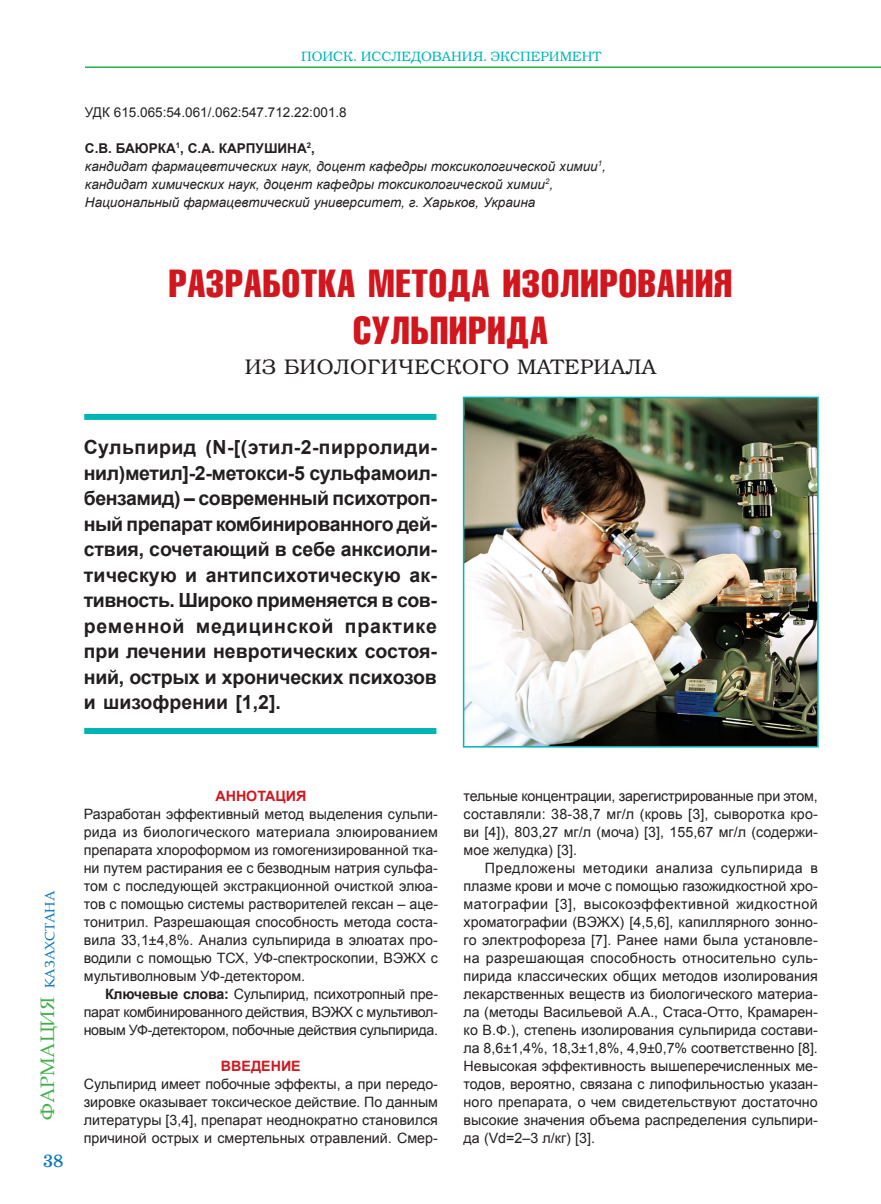
<style>
.page{position:relative;width:881px;height:1204px;background:#fff}
.page>*{position:absolute;margin:0;border:0;box-sizing:border-box;transform-origin:0 0}
.t1{font:39px/46.8px "K Compressed";letter-spacing:.01em;color:#d2161e}
.t2{font:21px "K Bookman";letter-spacing:.025em;color:#231f20}
.t3{font:700 19.5px/25.5px "Arial";letter-spacing:-.01em;color:#231f20;text-align:justify}
.t4{font:18px "DS School";color:#0072bc}
.t5{font:14.25px/18px "Arial";color:#231f20;text-align:justify}
.t6{font:700 14.25px "Arial";color:#d2161e}
.t7{font:italic 13.5px/18px "Arial";color:#231f20}
.t8{font:13.5px "Arial";color:#231f20}
.t9{font:13.5px "K Bookman";color:#00b6b5}
.t10{font:13.5px "Book Antiqua";color:#0072bc}
.s1{font-weight:700;font-style:normal}
.s2{font-size:19.5px;color:#40ae49}
.s3{font-weight:700}
</style>
<div class="page">
<hr style="left:85px;top:66px;width:795px;height:2px;background:#23b24b">
<img style="left:465px;top:399px;width:350px;height:345px">
<div style="left:462px;top:396px;width:356px;height:351px;border:2px solid #00b6b5"></div>
<div style="left:84px;top:414px;width:352px;height:6px;background:#00b6b5"></div>
<div style="left:84px;top:728px;width:352px;height:6px;background:#00b6b5"></div>
<p class="t9" style="left:301px;top:48px;width:301px">Поиск. исследования. эксперимент</p>
<p class="t8" style="left:85px;top:103px;width:263px">УДК 615.065:54.061/.062:547.712.22:001.8</p>
<p class="t7" style="left:85px;top:139px;width:522px"><span class="s1">С.В. БАЮРКА</span><sup>1</sup><span class="s1">, С.А. КАРПУШИНА</span><sup>2</sup><span class="s1">,<br></span>кандидат фармацевтических наук, доцент кафедры токсикологической химии<sup>1</sup>, кандидат химических наук, доцент кафедры токсикологической химии<sup>2</sup>, Национальный фармацевтический университет, г. Харьков, Украина</p>
<h1 class="t1" style="left:168px;top:259px;width:114px">РАЗРАБОТК</h1>
<h1 class="t1" style="left:353px;top:259px;width:380px;text-indent:-16px">А МЕТОДА ИЗОЛИРОВАНИЯ<br>СУЛЬПИРИДА</h1>
<h2 class="t2" style="left:244px;top:354px;width:412px">ИЗ БИОЛОГИЧЕСКОГО МАТЕРИАЛА</h2>
<p class="t3" style="left:84px;top:435px;width:354px">Сульпирид (N-[(этил-2-пирролиди&shy;нил)метил]-2-метокси-5 сульфамоил&shy;бензамид) – современный психотроп&shy;ный препарат комбинированного дей&shy;ствия, сочетающий в себе анксиоли&shy;тическую и антипсихотическую ак&shy;тивность. Широко применяется в сов&shy;ременной медицинской практике при лечении невротических состоя&shy;ний, острых и хронических психозов и шизофрении [1,2].</p>
<p class="t10" style="left:40px;top:1119px;width:230px;rotate:-90deg"><span class="s2">ФАРМАЦИЯ</span> КАЗАХСТАНА</p>
<p class="t4" style="left:43px;top:1151px;width:22px">38</p>
<p class="t6" style="left:215px;top:786px;width:92px">Анн отация</p>
<p class="t5" style="left:84px;top:805px;width:355px">Разработан эффективный метод выделения сульпи&shy;рида из биологического материала элюированием препарата хлороформом из гомогенизированной тка&shy;ни путем растирания ее с безводным натрия сульфа&shy;том с последующей экстракционной очисткой элюа&shy;тов с помощью системы растворителей гексан – аце&shy;тонитрил. Разрешающая способность метода соста&shy;вила 33,1±4,8%. Анализ сульпирида в элюатах про&shy;водили с помощью ТСХ, УФ-спектроскопии, ВЭЖХ с мультиволновым УФ-детектором.</p>
<p class="t5" style="left:84px;top:985px;width:355px;text-indent:21px"><span class="s3">Ключевые слова:</span> Сульпирид, психотропный пре&shy;парат комбинированного действия, ВЭЖХ с мультивол&shy;новым УФ-детектором, побочные действия сульпирида.</p>
<p class="t6" style="left:221px;top:1056px;width:32px">Введение</p>
<p class="t5" style="left:84px;top:1075px;width:355px">Сульпирид имеет побочные эффекты, а при передо&shy;зировке оказывает токсическое действие. По данным литературы [3,4], препарат неоднократно становился причиной острых и смертельных отравлений. Смер-</p>
<p class="t5" style="left:463px;top:787px;width:356px">тельные концентрации, зарегистрированные при этом, составляли: 38-38,7 мг/л (кровь [3], сыворотка кро&shy;ви [4]), 803,27 мг/л (моча) [3], 155,67 мг/л (содержи&shy;мое желудка) [3].</p>
<p class="t5" style="left:463px;top:859px;width:356px;text-indent:21px">Предложены методики анализа сульпирида в плазме крови и моче с помощью газожидкостной хро&shy;матографии [3], высокоэффективной жидкостной хроматографии (ВЭЖХ) [4,5,6], капиллярного зонно&shy;го электрофореза [7]. Ранее нами была установле&shy;на разрешающая способность относительно суль&shy;пирида классических общих методов изолирования лекарственных веществ из биологического материа&shy;ла (методы Васильевой А.А., Стаса-Отто, Крамарен&shy;ко В.Ф.), степень изолирования сульпирида состави&shy;ла 8,6±1,4%, 18,3±1,8%, 4,9±0,7% соответственно [8].<br>Невысокая эффективность вышеперечисленных ме&shy;тодов, вероятно, связана с липофильностью указан&shy;ного препарата, о чем свидетельствуют достаточно высокие значения объема распределения сульпири&shy;да (Vd=2–3 л/кг) [3].</p>
</div>
